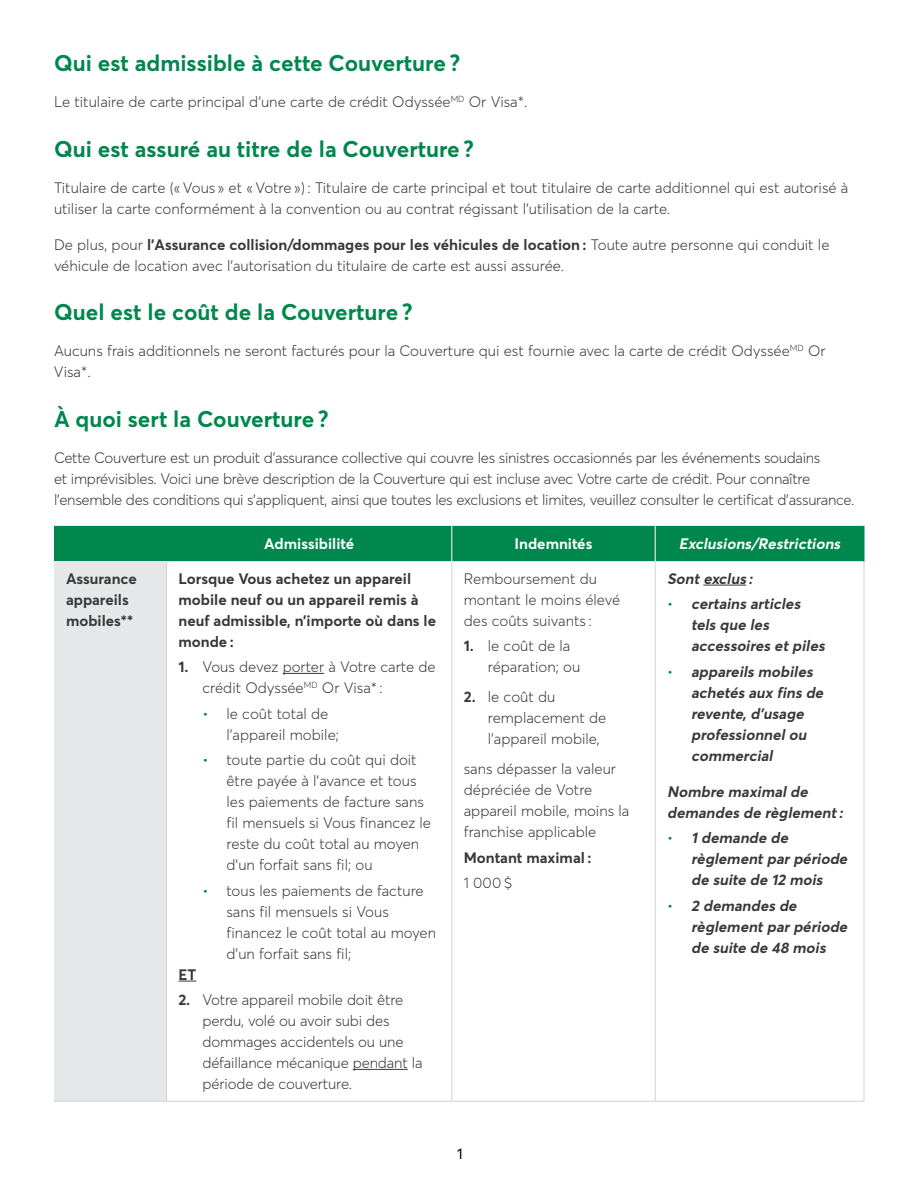
<style>
.page{position:relative;width:918px;height:1188px;background:#fff}
.page>*{position:absolute;margin:0;border:0;box-sizing:border-box;transform-origin:0 0}
.t1{font:700 22.5px "Averta";color:#00874e}
.t2{font:300 15px/21px "Averta";color:#383838}
.t3{font:300 15px/21px "Averta";letter-spacing:-.02em;color:#383838}
.t4{font:italic 700 15px/21px "Averta";color:#383838}
.t5{font:700 15px/21px "Averta";color:#383838}
.t6{font:700 15px "Averta";color:#fff}
.t7{font:italic 700 15px "Averta";color:#fff}
.t8{font:15px "Averta";color:#000}
.s1{font-weight:700}
.s2{color:#00874e}
.s3{font-weight:300;font-style:normal;color:#00874e}
</style>
<div class="page">
<div style="left:54px;top:526px;width:810px;height:35px;background:#00874e"></div>
<div style="left:54px;top:561px;width:112px;height:540px;background:#e6e7e8"></div>
<svg style="left:167px;top:561px;width:697px;height:540px"></svg>
<hr style="left:451px;top:561px;width:1px;height:540px;background:#d1d3d4">
<hr style="left:655px;top:561px;width:1px;height:540px;background:#d1d3d4">
<hr style="left:166px;top:561px;width:1px;height:540px;background:#d1d3d4">
<hr style="left:54px;top:1101px;width:112px;height:1px;background:#d1d3d4">
<hr style="left:166px;top:1101px;width:286px;height:1px;background:#d1d3d4">
<hr style="left:452px;top:1101px;width:203px;height:1px;background:#d1d3d4">
<hr style="left:655px;top:1101px;width:209px;height:1px;background:#d1d3d4">
<hr style="left:451px;top:526px;width:1px;height:35px;background:#fff">
<hr style="left:655px;top:526px;width:1px;height:35px;background:#fff">
<hr style="left:864px;top:561px;width:1px;height:540px;background:#d1d3d4">
<hr style="left:864px;top:526px;width:1px;height:35px;background:#00874e">
<hr style="left:283px;top:673px;width:41px;height:1px;background:#383838">
<svg style="left:178px;top:981px;width:18px;height:1px"></svg>
<hr style="left:353px;top:1069px;width:55px;height:1px;background:#383838">
<hr style="left:703px;top:585px;width:43px;height:1px;background:#383838">
<h2 class="t1" style="left:54px;top:49px;width:408px">Qui est admissible à cette Couverture ?</h2>
<p class="t2" style="left:54px;top:91px;width:475px">Le titulaire de carte principal d’une carte de crédit Odyssée<sup>MD</sup> Or Visa*.</p>
<h2 class="t1" style="left:54px;top:135px;width:422px">Qui est assuré au titre de la Couverture ?</h2>
<p class="t2" style="left:54px;top:177px;width:796px">Titulaire de carte (« Vous » et « Votre ») : Titulaire de carte principal et tout titulaire de carte additionnel qui est autorisé à utiliser la carte conformément à la convention ou au contrat régissant l’utilisation de la carte.</p>
<p class="t2" style="left:54px;top:234px;width:777px">De plus, pour <span class="s1">l’Assurance collision/dommages pour les véhicules de location :</span> Toute autre personne qui conduit le véhicule de location avec l’autorisation du titulaire de carte est aussi assurée.</p>
<h2 class="t1" style="left:54px;top:298px;width:360px">Quel est le coût de la Couverture ?</h2>
<p class="t2" style="left:54px;top:340px;width:773px">Aucuns frais additionnels ne seront facturés pour la Couverture qui est fournie avec la carte de crédit Odyssée<sup>MD</sup> Or<br>Visa*.</p>
<h2 class="t1" style="left:54px;top:405px;width:276px">À quoi sert la Couverture ?</h2>
<p class="t3" style="left:54px;top:447px;width:802px">Cette Couverture est un produit d’assurance collective qui couvre les sinistres occasionnés par les événements soudains<br>et imprévisibles. Voici une brève description de la Couverture qui est incluse avec Votre carte de crédit. Pour connaître l’ensemble des conditions qui s’appliquent, ainsi que toutes les exclusions et limites, veuillez consulter le certificat d’assurance.</p>
<p class="t6" style="left:264px;top:535px;width:91px">Admissibilité</p>
<p class="t6" style="left:515px;top:535px;width:79px">Indemnités</p>
<p class="t7" style="left:679px;top:535px;width:166px">Exclusions/Restrictions</p>
<p class="t5" style="left:66px;top:568px;width:72px">Assurance appareils mobiles**</p>
<p class="t5" style="left:178px;top:568px;width:259px">Lorsque Vous achetez un appareil mobile neuf ou un appareil remis à neuf admissible, n’importe où dans le monde :</p>
<p class="t2" style="left:202px;top:656px;width:235px;text-indent:-24px"><span class="s1">1.</span> Vous devez porter à Votre carte de crédit Odyssée<sup>MD</sup> Or Visa* :</p>
<p class="t2" style="left:227px;top:703px;width:114px;text-indent:-24px"><span class="s2">•</span> le coût total de l’appareil mobile;</p>
<p class="t2" style="left:227px;top:749px;width:206px;text-indent:-24px"><span class="s2">•</span> toute partie du coût qui doit être payée à l’avance et tous les paiements de facture sans fil mensuels si Vous financez le reste du coût total au moyen d’un forfait sans fil; ou</p>
<p class="t2" style="left:227px;top:880px;width:211px;text-indent:-24px"><span class="s2">•</span> tous les paiements de facture sans fil mensuels si Vous financez le coût total au moyen d’un forfait sans fil;</p>
<p class="t5" style="left:179px;top:964px;width:19px">ET</p>
<p class="t2" style="left:203px;top:989px;width:222px;text-indent:-24px"><span class="s1">2.</span> Votre appareil mobile doit être perdu, volé ou avoir subi des dommages accidentels ou une défaillance mécanique pendant la période de couverture.</p>
<p class="t2" style="left:464px;top:568px;width:158px">Remboursement du montant le moins élevé des coûts suivants :</p>
<p class="t2" style="left:488px;top:635px;width:94px;text-indent:-24px"><span class="s1">1.</span> le coût de la réparation; ou</p>
<p class="t2" style="left:488px;top:686px;width:120px;text-indent:-24px"><span class="s1">2.</span> le coût du remplacement de l’appareil mobile,</p>
<p class="t2" style="left:464px;top:758px;width:167px">sans dépasser la valeur dépréciée de Votre appareil mobile, moins la franchise applicable</p>
<p class="t5" style="left:464px;top:847px;width:129px">Montant maximal :</p>
<p class="t2" style="left:464px;top:872px;width:50px">1 000 $</p>
<p class="t4" style="left:667px;top:568px;width:90px">Sontexclus :</p>
<p class="t4" style="left:691px;top:593px;width:138px;text-indent:-24px"><span class="s3">•</span> certains articles tels que les accessoires etpiles</p>
<p class="t4" style="left:691px;top:661px;width:137px;text-indent:-24px"><span class="s3">•</span> appareils mobiles achetés aux fins de revente,d’usage professionnelou commercial</p>
<p class="t4" style="left:667px;top:781px;width:181px">Nombre maximalde demandes de règlement:</p>
<p class="t4" style="left:691px;top:827px;width:161px;text-indent:-24px"><span class="s3">•</span> 1 demande de règlementparpériode de suite de 12 mois</p>
<p class="t4" style="left:691px;top:895px;width:161px;text-indent:-24px"><span class="s3">•</span> 2 demandes de règlementparpériode de suite de 48 mois</p>
<p class="t8" style="left:457px;top:1144px;width:7px">1</p>
</div>
